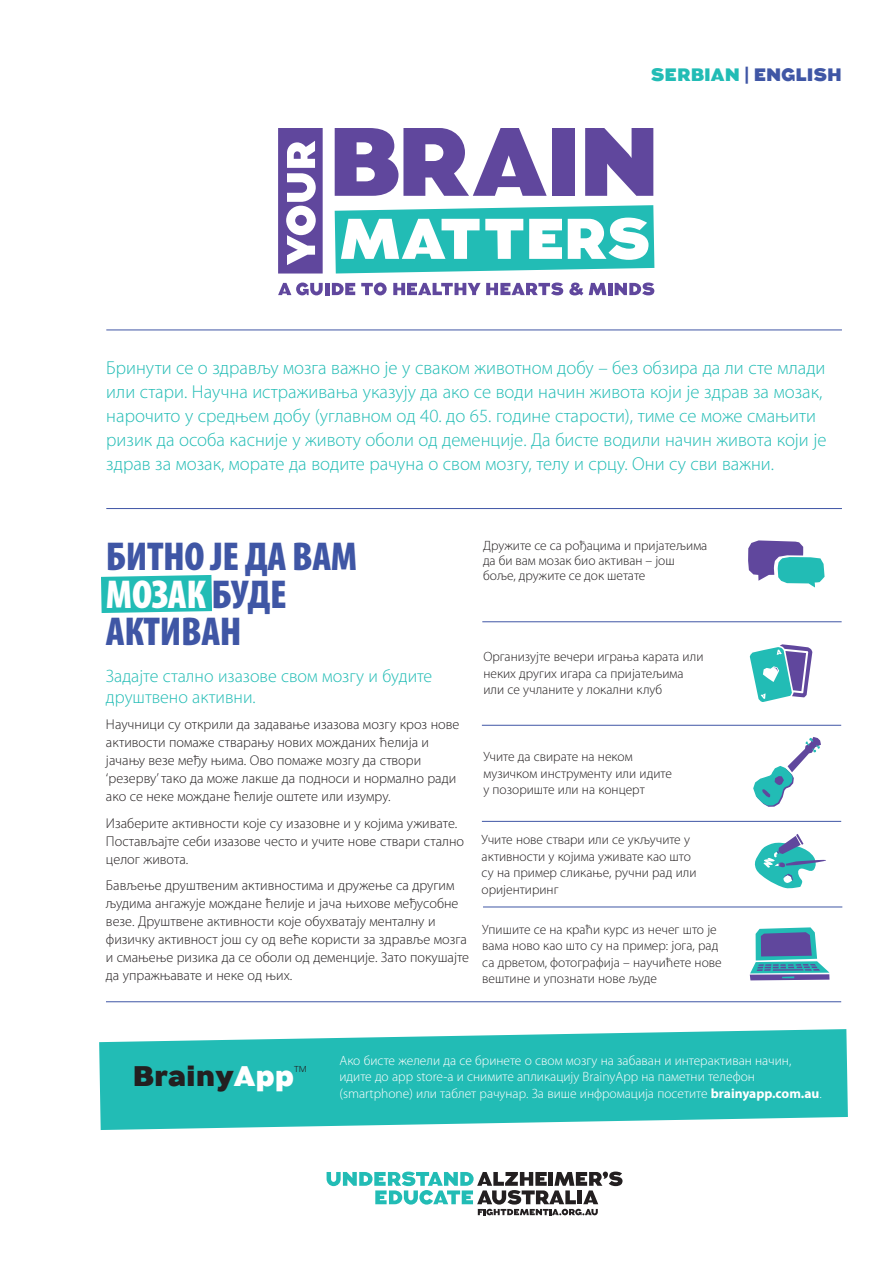
<style>
.page{position:relative;width:893px;height:1263px;background:#fff}
.page>*{position:absolute;margin:0;border:0;box-sizing:border-box;transform-origin:0 0}
.t1{font:900 condensed 40.5px/37.5px "Myriad Pro";letter-spacing:-.01em;color:#3f56a5}
.Body_Copy{font:900 28.35px "Augustus";color:#231f20}
.Body_Text{font:300 18.75px/24px "Myriad Pro";color:#22bcb5}
.subhead_1{font:300 18px/21px "Myriad Pro";color:#22bcb5}
.Body_Copy-2{font:900 18px "Augustus";color:#3f56a5}
.Body_Text-2{font:300 14.25px/18px "Myriad Pro";color:#231f20}
.body_2{font:300 13.5px/16.5px "Myriad Pro";color:#231f20}
.body_2-2{font:300 13.5px/16.5px "Myriad Pro";color:#fff}
.Body_Copy-3{font:300 13.5px/15px "Myriad Pro";color:#231f20}
.Body_Copy-4{font:300 8.4px "Univers";color:#231f20}
.s1{color:#22bcb5}
.s2{color:#fff}
.s3{font-weight:700}
</style>
<div class="page">
<svg style="left:327px;top:1171px;width:295px;height:44px"></svg>
<svg style="left:278px;top:282px;width:45px;height:13px"></svg>
<hr style="left:325px;top:283px;width:4px;height:12px;background:#60479d">
<svg style="left:332px;top:283px;width:23px;height:12px"></svg>
<svg style="left:361px;top:282px;width:26px;height:13px"></svg>
<svg style="left:393px;top:282px;width:170px;height:13px"></svg>
<svg style="left:569px;top:283px;width:14px;height:12px"></svg>
<svg style="left:589px;top:283px;width:17px;height:12px"></svg>
<hr style="left:608px;top:283px;width:4px;height:12px;background:#60479d">
<svg style="left:615px;top:282px;width:39px;height:13px"></svg>
<svg style="left:335px;top:128px;width:212px;height:68px"></svg>
<div style="left:552px;top:128px;width:22px;height:68px;background:#60479d"></div>
<svg style="left:585px;top:128px;width:68px;height:68px"></svg>
<svg style="left:278px;top:128px;width:45px;height:146px"></svg>
<svg style="left:335px;top:205px;width:319px;height:68px"></svg>
<svg style="left:101px;top:575px;width:111px;height:38px;background:#2dbfb8"></svg>
<hr style="left:106px;top:330px;width:736px;height:1px;background:#3f56a5">
<hr style="left:106px;top:508px;width:736px;height:1px;background:#3f56a5">
<hr style="left:482px;top:821px;width:359px;height:1px;background:#3f56a5">
<hr style="left:483px;top:906px;width:359px;height:1px;background:#3f56a5">
<hr style="left:482px;top:621px;width:360px;height:1px;background:#3f56a5">
<hr style="left:482px;top:725px;width:359px;height:1px;background:#3f56a5">
<hr style="left:106px;top:1001px;width:735px;height:1px;background:#3f56a5">
<svg style="left:750px;top:644px;width:62px;height:58px"></svg>
<svg style="left:748px;top:540px;width:77px;height:47px"></svg>
<svg style="left:753px;top:737px;width:68px;height:70px"></svg>
<svg style="left:99px;top:1029px;width:749px;height:101px;background:#3fc4be"></svg>
<svg style="left:755px;top:834px;width:71px;height:54px"></svg>
<svg style="left:750px;top:927px;width:79px;height:53px"></svg>
<p class="Body_Copy-2" style="left:651px;top:65px;width:192px"><span class="s1">SERBIAN</span> | ENGLISH</p>
<p class="Body_Text" style="left:106px;top:356px;width:722px">Бринути се о здрављу мозга важно је у сваком животном добу – без обзира да ли сте млади или стари. Научна истраживања указују да ако се води начин живота који је здрав за мозак, нарочито у средњем добу (углавном од 40. до 65. године старости), тиме се може смањити ризик да особа касније у животу оболи од деменције. Да бисте водили начин живота који је здрав за мозак, морате да водите рачуна о свом мозгу, телу и срцу. Они су сви важни.</p>
<p class="t1" style="left:106px;top:537px;width:253px">БИТНО ЈЕ ДА ВАМ<br><span class="s2">МОЗАК</span> БУДЕ<br>АКТИВАН</p>
<p class="subhead_1" style="left:106px;top:665px;width:328px">Задајте стално изазове свом мозгу и будите друштвено активни.</p>
<p class="Body_Text-2" style="left:106px;top:715px;width:355px">Научници су открили да задавање изазова мозгу кроз нове активости помаже стварању нових можданих ћелија и јачању везе међу њима. Ово помаже мозгу да створи ‘резерву’ тако да може лакше да подноси и нормално ради ако се неке мождане ћелије оштете или изумру.</p>
<p class="Body_Text-2" style="left:106px;top:814px;width:360px">Изаберите активности које су изазовне и у којима уживате.<br>Постављајте себи изазове често и учите нове ствари стално целог живота.</p>
<p class="Body_Text-2" style="left:106px;top:876px;width:365px">Бављење друштвеним активностима и дружење са другим људима ангажује мождане ћелије и јача њихове међусобне везе. Друштвене активности које обухватају менталну и физичку активност још су од веће користи за здравље мозга и смањење ризика да се оболи од деменције. Зато покушајте да упражњавате и неке од њих.</p>
<p class="Body_Copy-3" style="left:483px;top:538px;width:226px">Дружите се са рођацима и пријатељима да би вам мозак био активан – још боље, дружите се док шетате</p>
<p class="body_2" style="left:483px;top:648px;width:222px">Организујте вечери играња карата или неких других игара са пријатељима или се учланите у локални клуб</p>
<p class="body_2" style="left:483px;top:748px;width:190px">Учите да свирате на неком музичком инструменту или идите у позориште или на концерт</p>
<p class="body_2" style="left:482px;top:831px;width:216px">Учите нове ствари или се укључите у активности у којима уживате као што су на пример сликање, ручни рад или оријентиринг</p>
<p class="body_2" style="left:482px;top:921px;width:241px">Упишите се на краћи курс из нечег што је вама ново као што су на пример: јога, рад са дрветом, фотографија – научићете нове вештине и упознати нове људе</p>
<p class="Body_Copy" style="left:133px;top:1060px;width:163px">Brainy<span class="s2">App</span></p>
<p class="Body_Copy-4" style="left:294px;top:1063px;width:14px">TM</p>
<p class="body_2-2" style="left:339px;top:1052px;width:484px">Ако бисте желели да се бринете о свом мозгу на забаван и интерактиван начин, идите до app store-а и снимите апликацију BrainyApp на паметни телефон (smartphone) или таблет рачунар. За више инфромација посетите <span class="s3">brainyapp.com.au</span>.</p>
</div>
